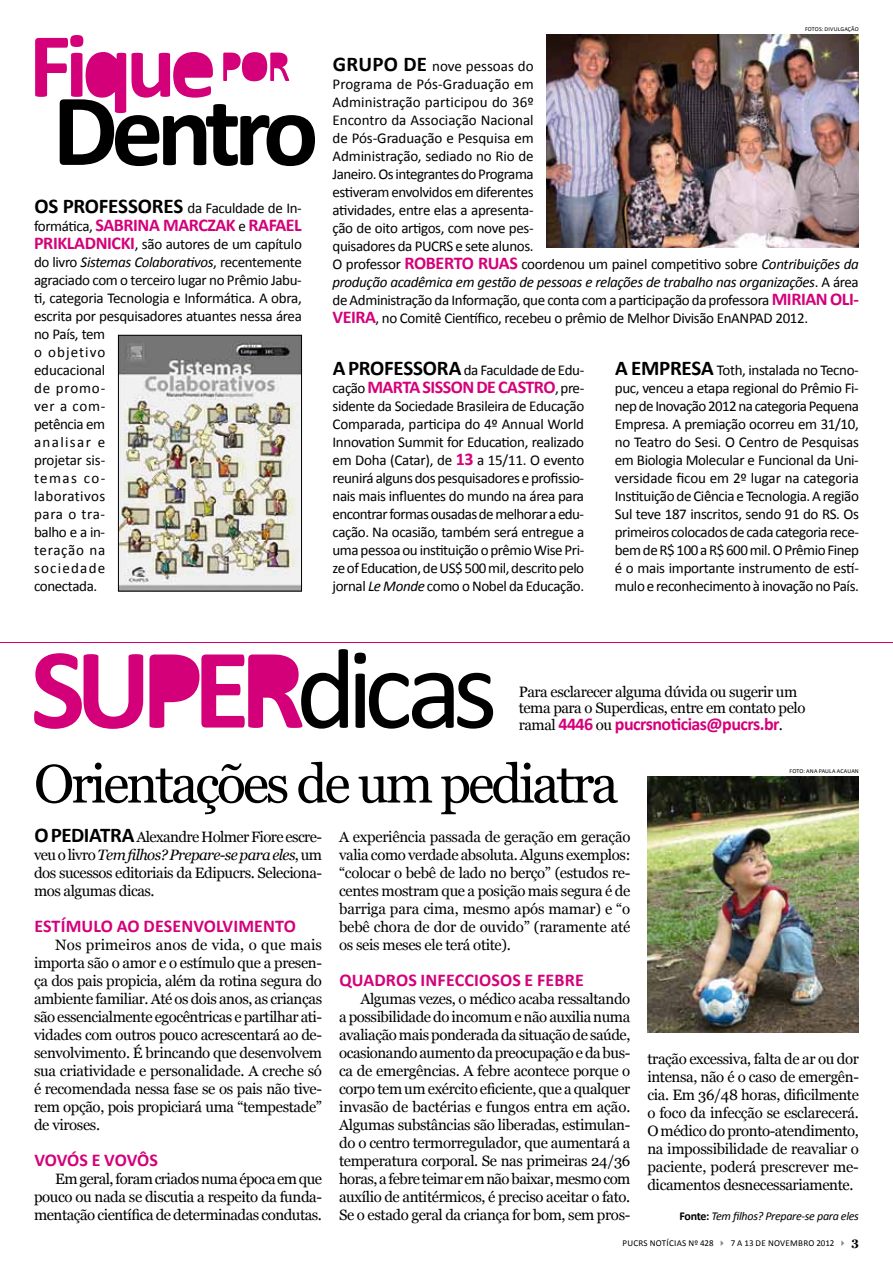
<style>
.page{position:relative;width:893px;height:1263px;background:#fff}
.page>*{position:absolute;margin:0;border:0;box-sizing:border-box;transform-origin:0 0}
.t1{font:54px "Georgia";letter-spacing:-.055em;color:#000}
.t2{font:700 18px "Calibri";letter-spacing:-.005em;color:#d4007a}
.t3{font:700 18px "Calibri";letter-spacing:-.03em;color:#d4007a}
.t4{font:15px/18px "Calibri";letter-spacing:-.025em;color:#000;text-align:justify}
.t5{font:15px/18px "Georgia";letter-spacing:-.025em;color:#000;text-align:justify}
.t6{font:italic 12px "Calibri";letter-spacing:-.025em;color:#000}
.t7{font:9px "Calibri";letter-spacing:.03em;color:#000}
.t8{font:6px "Calibri";letter-spacing:.03em;color:#000}
.s1{font-weight:700;font-size:21px}
.s2{font-weight:700;font-size:18px;color:#d4007a}
.s3{font-weight:400;font-size:15px;color:#000}
.s4{font-style:italic}
.s5{font-family:"Georgia";font-weight:400;font-size:15px;color:#000}
.s6{font-family:"Calibri";font-weight:700;font-size:21px}
.s7{font-weight:700;font-style:normal}
.s8{color:#878781}
.s9{font-family:"Georgia";font-weight:700;font-size:12px}
</style>
<div class="page">
<hr style="left:0;top:642px;width:893px;height:1px;background:#d4007a">
<svg style="left:149px;top:649px;width:344px;height:80px"></svg>
<svg style="left:34px;top:653px;width:109px;height:76px"></svg>
<svg style="left:35px;top:35px;width:280px;height:131px"></svg>
<img style="left:647px;top:776px;width:212px;height:256px">
<img style="left:546px;top:34px;width:313px;height:214px">
<img style="left:120px;top:337px;width:180px;height:252px">
<div style="left:118px;top:335px;width:184px;height:256px;border:1px solid #000"></div>
<p class="t4" style="left:34px;top:199px;width:269px"><span class="s1">OS PROFESSORES</span> da Faculdade de I n&shy;formática, <span class="s2">SABRINA MAR</span></p>
<p class="t2" style="left:198px;top:214px;width:60px">CZAK <span class="s3">e</span> RAFAEL</p>
<p class="t4" style="left:34px;top:235px;width:269px;text-align:left;text-indent:73px"><span class="s2">ICKI</span>, são autores de um capítulo do livro <span class="s4">Sistemas Colaborativos</span>, recentemente agraciado com o terceiro lugar no Prêmio Jabu&shy;ti, categoria Tecnologia e I nformática. A obra, escrita por pesquisadores atuantes nessa área no País, tem<br>o objetivo<br>educacional<br>de promo-<br>ver a com-<br>petência em<br>analisar e<br>projetar sis-<br>temas co-<br>laborativos<br>para o tra-<br>balho e a in-<br>teração na<br>sociedade<br>conectada.</p>
<p class="t2" style="left:34px;top:232px;width:44px">PRIKLADN</p>
<p class="t8" style="left:805px;top:25px;width:5px">FotoS</p>
<p class="t8" style="left:822px;top:25px;width:11px">: Divulgação</p>
<p class="t4" style="left:333px;top:57px;width:203px"><span class="s1">GRUPO DE</span> nove pessoas do Programa de Pós-Graduação em Administração participou do 36º Encontro da Associação Nacional de Pós-Graduação e Pesquisa em Administração, sediado no Rio de Janeiro. Os integrantes do Programa estiveram envolvidos em diferentes atividades, entre elas a apresenta&shy;ção de oito artigos, com nove pes&shy;quisadores da PUCRS e sete alunos.<br>O professor <span class="s2">ROBERTO</span></p>
<p class="t2" style="left:478px;top:251px;width:11px">RUAS</p>
<p class="t4" style="left:332px;top:255px;width:528px;text-indent:189px">coordenou um painel competitivo sobre <span class="s4">Contribuições da produção acadêmica em gestão de pessoas e relações de trabalho nas organizações</span>. A área de Administração da I nformação, que conta com a participação da professora <span class="s2">MIRIAN OLI-VEIRA</span>, no Comitê Científico, recebeu o prêmio de Melhor Divisão EnAN PAD 2012.</p>
<p class="t4" style="left:332px;top:361px;width:253px"><span class="s1">A PROFESSORA</span> da Faculdade de Edu&shy;cação <span class="s2">MARTA</span></p>
<p class="t2" style="left:422px;top:376px;width:23px">SISSON</p>
<p class="t2" style="left:476px;top:376px;width:42px">DE CASTRO</p>
<p class="t4" style="left:332px;top:379px;width:253px;text-indent:222px">, pre&shy;sidente da Sociedade Brasileira de Educação Comparada, participa do 4º Annual World I nnovation Summit for Education, realizado em Doha (Catar), de <span class="s2">13</span> a 15/11. O evento reunirá alguns dos pesquisadores e profissio&shy;nais mais influentes do mundo na área para encontrar formas ousadas de melhorar a edu&shy;cação. Na ocasião, também será entregue a uma pessoa ou instituição o prêmio Wise Pri&shy;ze of Education, de US$ 500 mil, descrito pelo jornal <span class="s4">Le Monde</span> como o Nobel da Educação.</p>
<p class="t4" style="left:615px;top:361px;width:246px"><span class="s1">A EMPRESA</span> Toth, instalada no Tecno&shy;puc, venceu a etapa regional do Prêmio Fi&shy;nep de I novação 2012 na categoria Pequena Empresa. A premiação ocorreu em 31/10, no Teatro do Sesi. O Centro de Pesquisas em Biologia Molecular e Funcional da Uni&shy;versidade ficou em 2º lugar na categoria I nstituição de Ciência e Tecnologia. A região Sul teve 187 inscritos, sendo 91 do RS. Os primeiros colocados de cada categoria rece&shy;bem de R$ 100 a R$ 600 mil. O Prêmio Finep é o mais importante instrumento de estí&shy;mulo e reconhecimento à inovação no País.</p>
<p class="t5" style="left:519px;top:683px;width:288px;line-height:16.5px">Para esclarecer alguma dúvida ou sugerir um tema para o Superdicas, entre em contato pelo</p>
<p class="t3" style="left:519px;top:712px;width:266px"><span class="s5">ramal</span> 4446 <span class="s5">ou</span> PUCRSNOTICIAS@PUCRS.BR<span class="s5">.</span></p>
<h1 class="t1" style="left:34px;top:751px;width:586px">Orientações de um pediatra</h1>
<p class="t5" style="left:34px;top:828px;width:290px"><span class="s6">O PEDIATRA</span> Alexandre Holmer Fiore escre&shy;veu o livro <span class="s4">Tem filhos? Prepare-se para eles</span>, um dos sucessos editoriais da Edipucrs. Seleciona&shy;mos algumas dicas.</p>
<p class="t2" style="left:34px;top:914px;width:263px">ESTÍMULO AO DESENVOLVI MENTO</p>
<p class="t5" style="left:34px;top:936px;width:290px;text-indent:21px">Nos primeiros anos de vida, o que mais importa são o amor e o estímulo que a presen&shy;ça dos pais propicia, além da rotina segura do ambiente familiar. Até os dois anos, as crianças são essencialmente egocêntricas e partilhar ati&shy;vidades com outros pouco acrescentará ao de&shy;senvolvimento. É brincando que desenvolvem sua criatividade e personalidade. A creche só é recomendada nessa fase se os pais não tive&shy;rem opção, pois propiciará uma “tempestade” de viroses.</p>
<p class="t2" style="left:34px;top:1148px;width:125px">VOVÓS E VOVÔS</p>
<p class="t5" style="left:34px;top:1170px;width:290px;text-indent:21px">Em geral, foram criados numa época em que pouco ou nada se discutia a respeito da funda&shy;mentação científica de determinadas condutas.</p>
<p class="t5" style="left:339px;top:828px;width:293px">A experiência passada de geração em geração valia como verdade absoluta. Alguns exemplos: “colocar o bebê de lado no berço” (estudos re&shy;centes mostram que a posição mais segura é de barriga para cima, mesmo após mamar) e “o bebê chora de dor de ouvido” (raramente até os seis meses ele terá otite).</p>
<p class="t2" style="left:339px;top:968px;width:246px">QUADROS INFECCIOSOS E FEBRE</p>
<p class="t5" style="left:339px;top:990px;width:293px;text-indent:21px">Algumas vezes, o médico acaba ressaltando a possibilidade do incomum e não auxilia numa avaliação mais ponderada da situação de saúde, ocasionando aumento da preocupação e da bus&shy;ca de emergências. A febre acontece porque o corpo tem um exército eficiente, que a qualquer invasão de bactérias e fungos entra em ação.<br>Algumas substâncias são liberadas, estimulan&shy;do o centro termorregulador, que aumentará a temperatura corporal. Se nas primeiras 24/36 horas, a febre teimar em não baixar, mesmo com auxílio de antitérmicos, é preciso aceitar o fato.<br>Se o estado geral da criança for bom, sem pros-</p>
<p class="t8" style="left:789px;top:767px;width:5px">Foto</p>
<p class="t8" style="left:803px;top:767px;width:23px">: Ana Paula</p>
<p class="t8" style="left:837px;top:767px;width:12px">Acauan</p>
<p class="t5" style="left:647px;top:1050px;width:213px">tração excessiva, falta de ar ou dor intensa, não é o caso de emergên&shy;cia. Em 36/48 horas, dificilmente o foco da infecção se esclarecerá.<br>O médico do pronto-atendimento, na impossibilidade de reavaliar o paciente, poderá prescrever me&shy;dicamentos desnecessariamente.</p>
<p class="t6" style="left:679px;top:1208px;width:181px"><span class="s7">FONTE:</span> Tem filhos? Prepare-se para eles</p>
<p class="t7" style="left:622px;top:1237px;width:238px">PUCRS notícias Nº 428 <span class="s8">✔</span> 7 a 13 de novembro 2012 <span class="s8">✔</span> <span class="s9">3</span></p>
</div>
